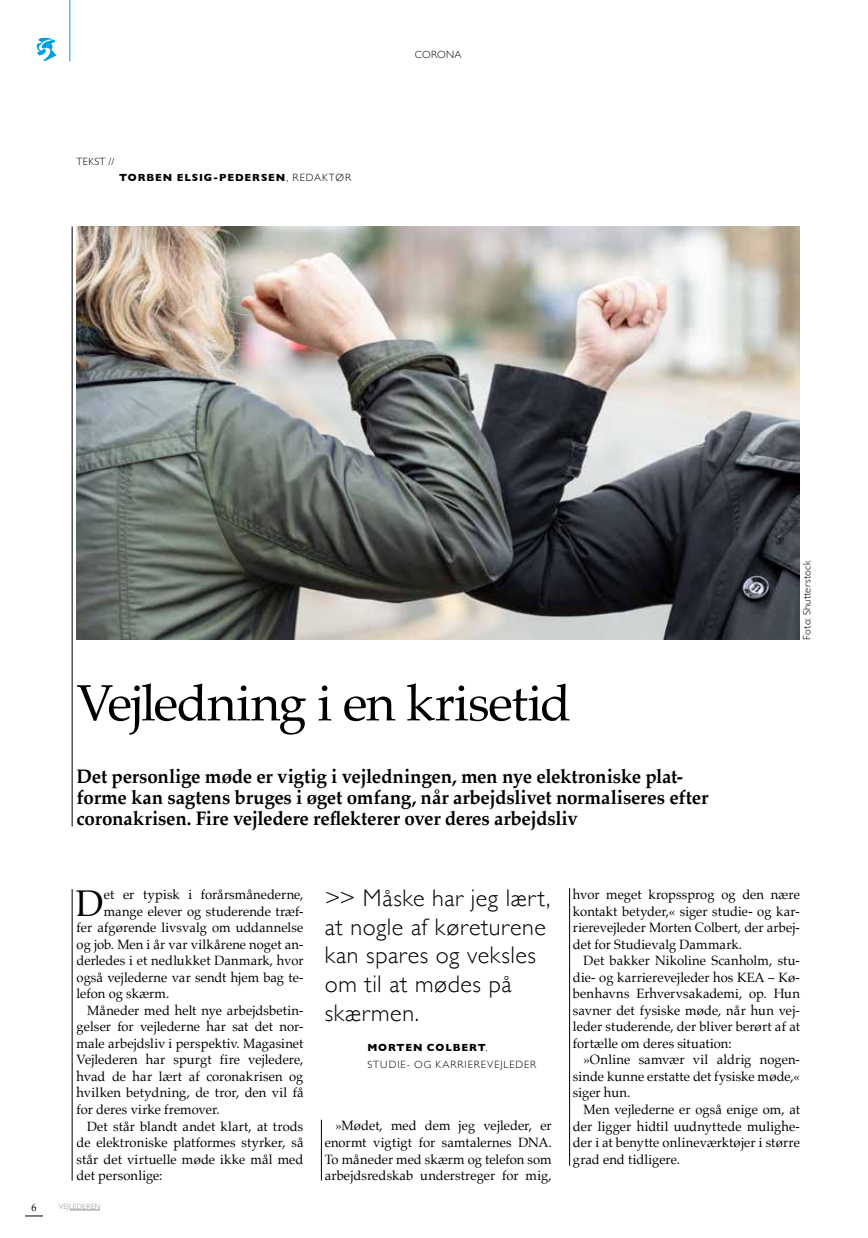
<style>
.page{position:relative;width:868px;height:1238px;background:#fff}
.page>*{position:absolute;margin:0;border:0;box-sizing:border-box;transform-origin:0 0}
.t1{font:51px "Palatino";letter-spacing:-.025em;color:#000}
.t2{font:37.2px "Palatino";color:#000;scale:.96 1}
.t3{font:300 24px/28.8px "Gill Sans";letter-spacing:.025em;color:#000}
.t4{font:700 19.5px/21px "Palatino";letter-spacing:-.01em;color:#000;scale:.96 1}
.t5{font:13.5px/16.5px "Palatino";letter-spacing:.005em;color:#000;text-align:justify;scale:.96 1}
.t6{font:300 10.5px/16.5px "Gill Sans";letter-spacing:.085em;color:#000}
.t7{font:700 10.5px "Gill Sans";letter-spacing:.08em;color:#000}
.t8{font:300 10.5px "Gill Sans";letter-spacing:.02em;color:#000}
.t9{font:10.5px "Palatino";color:#000;scale:.96 1}
.t10{font:300 7.5px "Gill Sans";letter-spacing:.055em;color:#878787;scale:.96 1}
.s1{font-weight:300}
.s2{font-weight:700}
</style>
<div class="page">
<img style="left:77px;top:226px;width:722px;height:413px">
<hr style="left:72px;top:226px;width:1px;height:600px;background:#000">
<hr style="left:72px;top:889px;width:1px;height:291px;background:#000">
<hr style="left:569px;top:888px;width:1px;height:277px;background:#000">
<hr style="left:321px;top:1119px;width:1px;height:61px;background:#000">
<hr style="left:69px;top:0;width:1px;height:61px;background:#009fe3">
<svg style="left:36px;top:37px;width:20px;height:23px"></svg>
<svg style="left:25px;top:1215px;width:18px;height:1px"></svg>
<hr style="left:70px;top:1209px;width:30px;height:1px;background:#878787">
<p class="t6" style="left:77px;top:152px;width:39px">TEKST //</p>
<p class="t7" style="left:119px;top:169px;width:233px">TORBEN ELSIG-PEDERSEN<span class="s1">, REDAKTØR</span></p>
<p class="t6" style="left:415px;top:46px;width:48px">CORONA</p>
<h1 class="t1" style="left:77px;top:660px;width:496px">Vejledning i en krisetid</h1>
<h3 class="t4" style="left:77px;top:765px;width:659px">Det personlige møde er vigtig i vejledningen, men nye elektroniske plat&shy;forme kan sagtens bruges i øget omfang, når arbejdslivet normaliseres efter coronakrisen. Fire vejledere reflekterer over deres arbejdsliv</h3>
<p class="t8" style="left:798px;top:639px;width:80px;rotate:-90deg">Foto: Shutterstock</p>
<h2 class="t2" style="left:76px;top:872px;width:30px">D</h2>
<p class="t5" style="left:104px;top:886px;width:209px">et er typisk i forårsmånederne,</p>
<p class="t5" style="left:104px;top:902px;width:209px">mange elever og studerende træf-</p>
<p class="t5" style="left:77px;top:919px;width:238px">fer afgørende livsvalg om uddannelse</p>
<p class="t5" style="left:77px;top:935px;width:238px">og job. Men i år var vilkårene noget an-</p>
<p class="t5" style="left:77px;top:952px;width:238px">derledes i et nedlukket Danmark, hvor</p>
<p class="t5" style="left:77px;top:968px;width:238px">også vejlederne var sendt hjem bag te-</p>
<p class="t5" style="left:77px;top:985px;width:98px">lefon og skærm.</p>
<p class="t5" style="left:87px;top:1001px;width:227px">Måneder med helt nye arbejdsbetin-</p>
<p class="t5" style="left:77px;top:1018px;width:238px">gelser for vejlederne har sat det nor-</p>
<p class="t5" style="left:77px;top:1034px;width:238px">male arbejdsliv i perspektiv. Magasinet</p>
<p class="t5" style="left:77px;top:1051px;width:238px">Vejlederen har spurgt fire vejledere,</p>
<p class="t5" style="left:77px;top:1067px;width:238px">hvad de har lært af coronakrisen og</p>
<p class="t5" style="left:77px;top:1084px;width:238px">hvilken betydning, de tror, den vil få</p>
<p class="t5" style="left:77px;top:1100px;width:151px">for deres virke fremover.</p>
<p class="t5" style="left:87px;top:1117px;width:227px">Det står blandt andet klart, at trods</p>
<p class="t5" style="left:77px;top:1133px;width:238px">de elektroniske platformes styrker, så</p>
<p class="t5" style="left:77px;top:1150px;width:238px">står det virtuelle møde ikke mål med</p>
<p class="t5" style="left:77px;top:1166px;width:91px">det personlige:</p>
<p class="t9" style="left:31px;top:1198px;width:7px">6</p>
<p class="t10" style="left:59px;top:1200px;width:45px">VEJLEDEREN</p>
<h3 class="t3" style="left:325px;top:882px;width:227px">&gt;&gt; Måske har jeg lært, at nogle af køreturene kan spares og veksles om til at mødes på skærmen.</h3>
<p class="t6" style="left:367px;top:1038px;width:170px"><span class="s2">MORTEN COLBERT</span>,<br>STUDIE- OG KARRIEREVEJLEDER</p>
<p class="t5" style="left:325px;top:1117px;width:238px;text-indent:11px">»Mødet, med dem jeg vejleder, er enormt vigtigt for samtalernes DNA.<br>To måneder med skærm og telefon som arbejdsredskab understreger for mig,</p>
<p class="t5" style="left:573px;top:886px;width:238px">hvor meget kropssprog og den nære kontakt betyder,« siger studie- og kar&shy;rierevejleder Morten Colbert, der arbej&shy;det for Studievalg Dammark.</p>
<p class="t5" style="left:573px;top:952px;width:238px;text-indent:11px">Det bakker Nikoline Scanholm, stu&shy;die- og karrierevejleder hos KEA – Kø&shy;benhavns Erhvervsakademi, op. Hun savner det fysiske møde, når hun vej&shy;leder studerende, der bliver berørt af at fortælle om deres situation:</p>
<p class="t5" style="left:573px;top:1051px;width:238px;text-indent:11px">»Online samvær vil aldrig nogen&shy;sinde kunne erstatte det fysiske møde,« siger hun.</p>
<p class="t5" style="left:573px;top:1100px;width:238px;text-indent:11px">Men vejlederne er også enige om, at der ligger hidtil uudnyttede mulighe&shy;der i at benytte onlineværktøjer i større grad end tidligere.</p>
</div>
